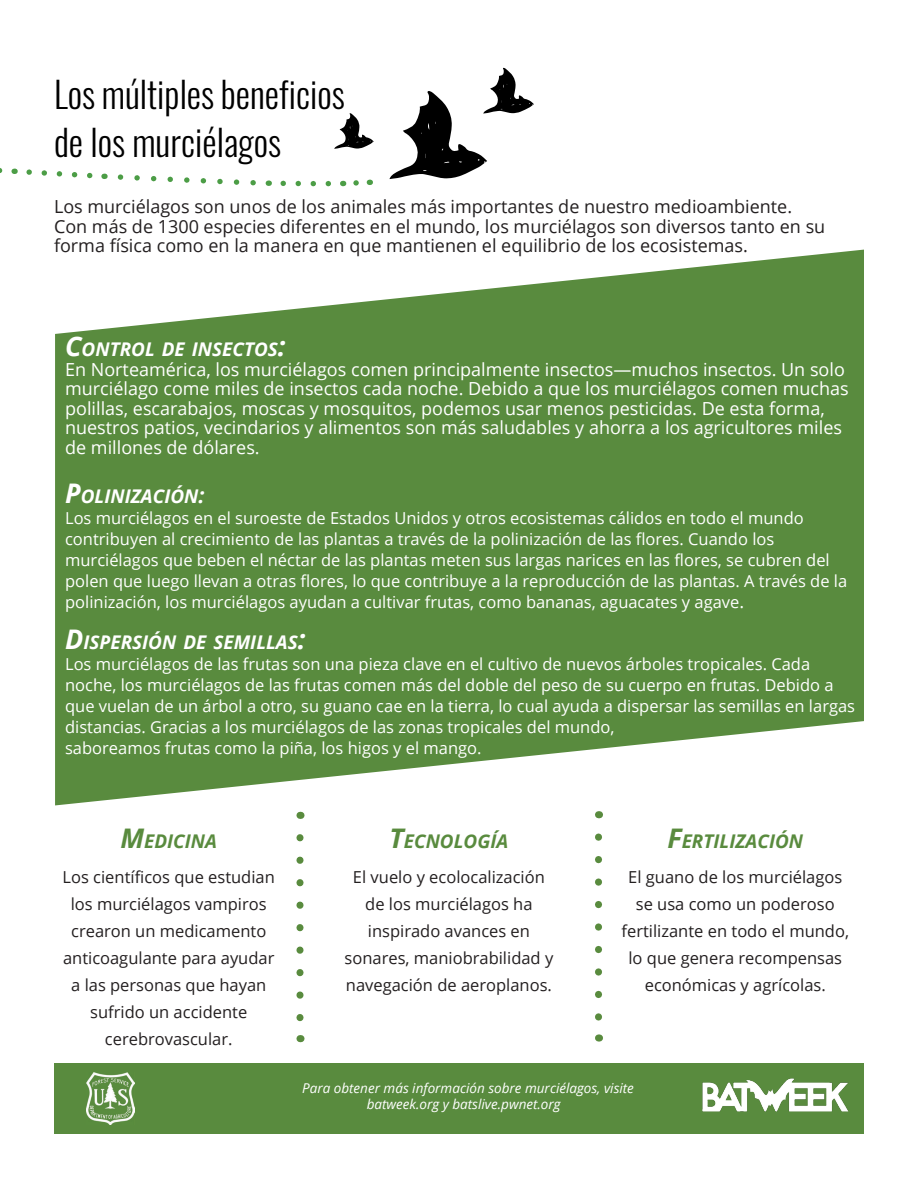
<style>
.page{position:relative;width:918px;height:1188px;background:#fff}
.page>*{position:absolute;margin:0;border:0;box-sizing:border-box;transform-origin:0 0}
.t1{font:300 36px/48px "Oswald";color:#000}
.t2{font:italic 700 18.9px "Open Sans";color:#fff}
.t3{font:italic 700 18.9px "Open Sans";color:#598b3e}
.t4{font:18px/19.5px "Open Sans";color:#fff}
.t5{font:18px/19.5px "Open Sans";color:#231f20}
.t6{font:16.5px/21px "Open Sans";color:#fff}
.t7{font:16.5px/27px "Open Sans";color:#231f20;text-align:center}
.t8{font:italic 13.5px "Open Sans";color:#fff}
.s1{font-size:27px}
.s2{font-size:21px}
.s3{font-size:18px}
</style>
<div class="page">
<div style="left:54px;top:1064px;width:810px;height:70px;background:#598b3e"></div>
<svg style="left:55px;top:250px;width:809px;height:555px;background:#719c5a"></svg>
<svg style="left:389px;top:68px;width:145px;height:111px"></svg>
<svg style="left:334px;top:113px;width:40px;height:36px"></svg>
<svg style="left:0;top:168px;width:15px;height:6px"></svg>
<svg style="left:26px;top:169px;width:79px;height:10px"></svg>
<svg style="left:117px;top:174px;width:152px;height:12px"></svg>
<svg style="left:280px;top:180px;width:64px;height:7px"></svg>
<svg style="left:353px;top:179px;width:17px;height:7px"></svg>
<img style="left:86px;top:1072px;width:48px;height:53px">
<img style="left:702px;top:1078px;width:147px;height:34px">
<svg style="left:296px;top:838px;width:8px;height:184px"></svg>
<svg style="left:595px;top:837px;width:7px;height:184px"></svg>
<p class="t1" style="left:54px;top:71px;width:292px">Los múltiples beneficios de los murciélagos</p>
<p class="t5" style="left:54px;top:196px;width:773px">Los murciélagos son unos de los animales más importantes de nuestro medioambiente.<br>Con más de 1300 especies diferentes en el mundo, los murciélagos son diversos tanto en su forma física como en la manera en que mantienen el equilibrio de los ecosistemas.</p>
<p class="t2" style="left:65px;top:336px;width:222px"><span class="s1">C</span>ONTROL DE INSECTOS<span class="s1">:</span></p>
<p class="t4" style="left:65px;top:359px;width:785px">En Norteamérica, los murciélagos comen principalmente insectos—muchos insectos. Un solo murciélago come miles de insectos cada noche. Debido a que los murciélagos comen muchas polillas, escarabajos, moscas y mosquitos, podemos usar menos pesticidas. De esta forma, nuestros patios, vecindarios y alimentos son más saludables y ahorra a los agricultores miles de millones de dólares.</p>
<p class="t2" style="left:65px;top:483px;width:141px"><span class="s1">P</span>OLINIZACIÓN<span class="s2">:</span></p>
<p class="t6" style="left:65px;top:507px;width:784px">Los murciélagos en el suroeste de Estados Unidos y otros ecosistemas cálidos en todo el mundo contribuyen al crecimiento de las plantas a través de la polinización de las flores. Cuando los murciélagos que beben el néctar de las plantas meten sus largas narices en las flores, se cubren del polen que luego llevan a otras flores, lo que contribuye a la reproducción de las plantas. A través de la polinización, los murciélagos ayudan a cultivar frutas, como bananas, aguacates y agave<span class="s3">.</span></p>
<p class="t2" style="left:65px;top:628px;width:242px"><span class="s1">D</span>ISPERSIÓN DE SEMILLAS<span class="s1">:</span></p>
<p class="t6" style="left:65px;top:653px;width:792px">Los murciélagos de las frutas son una pieza clave en el cultivo de nuevos árboles tropicales. Cada noche, los murciélagos de las frutas comen más del doble del peso de su cuerpo en frutas. Debido a que vuelan de un árbol a otro, su guano cae en la tierra, lo cual ayuda a dispersar las semillas en largas distancias. Gracias a los murciélagos de las zonas tropicales del mundo,<br>saboreamos frutas como la piña, los higos y el mango.</p>
<p class="t3" style="left:120px;top:828px;width:98px"><span class="s1">M</span>EDICINA</p>
<p class="t7" style="left:63px;top:863px;width:214px">Los científicos que estudian los murciélagos vampiros crearon un medicamento anticoagulante para ayudar a las personas que hayan sufrido un accidente cerebrovascular.</p>
<p class="t3" style="left:390px;top:828px;width:120px"><span class="s1">T</span>ECNOLOGÍA</p>
<p class="t7" style="left:345px;top:863px;width:210px">El vuelo y ecolocalización de los murciélagos ha inspirado avances en sonares, maniobrabilidad y navegación de aeroplanos.</p>
<p class="t3" style="left:667px;top:828px;width:137px"><span class="s1">F</span>ERTILIZACIÓN</p>
<p class="t7" style="left:622px;top:863px;width:229px">El guano de los murciélagos se usa como un poderoso fertilizante en todo el mundo, lo que genera recompensas económicas y agrícolas.</p>
<p class="t8" style="left:302px;top:1079px;width:333px">Para obtener más información sobre murciélagos, visite</p>
<p class="t8" style="left:367px;top:1095px;width:195px">batweek.org y batslive.pwnet.org</p>
</div>
